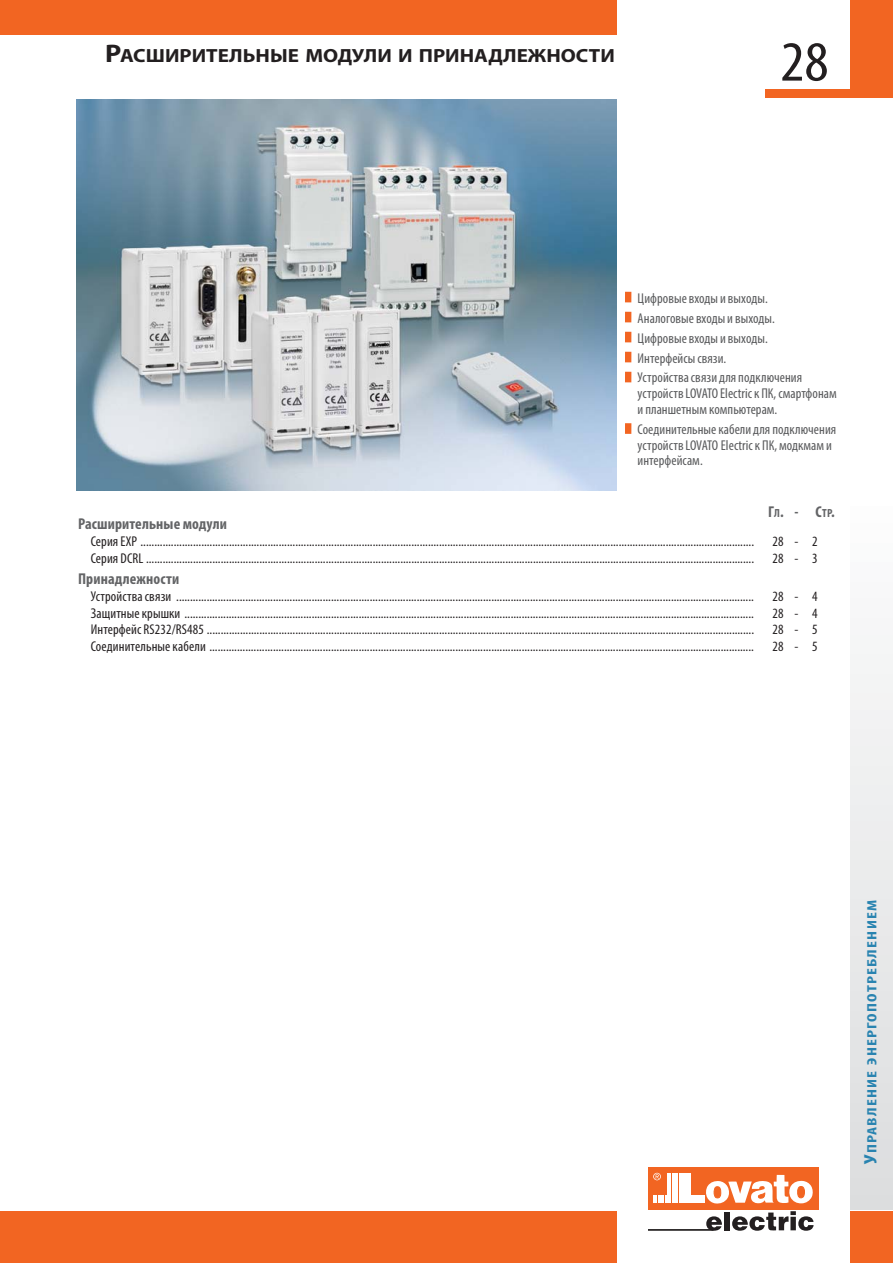
<style>
.page{position:relative;width:893px;height:1263px;background:#fff}
.page>*{position:absolute;margin:0;border:0;box-sizing:border-box;transform-origin:0 0}
.t1{font:condensed 57px "Myriad Pro";color:#231f20;scale:1.1 1}
.t2{font:700 19.05px "Myriad Pro";color:#231f20;scale:1.1 1}
.t3{font:700 condensed 15.75px "Myriad Pro";letter-spacing:.01em;color:#636466}
.t4{font:condensed 14.25px "Myriad Pro";letter-spacing:.01em;color:#231f20}
.t5{font:condensed 14.25px/20px "Myriad Pro";letter-spacing:.005em;color:#58595b}
.t6{font:700 condensed 13.5px "Myriad Pro";letter-spacing:.065em;color:#2883b0;scale:1.3 1}
.s1{font-size:25.5px}
.s2{font-size:11.85px}
.s3{font-size:18px}
</style>
<div class="page">
<div style="left:850px;top:502px;width:43px;height:707px;background:linear-gradient(to bottom,#fcfcfd,#dcddde)"></div>
<div style="left:625px;top:292px;width:6px;height:10px;background:#f26522"></div>
<div style="left:625px;top:312px;width:6px;height:10px;background:#f26522"></div>
<div style="left:625px;top:332px;width:6px;height:10px;background:#f26522"></div>
<div style="left:625px;top:352px;width:6px;height:10px;background:#f26522"></div>
<div style="left:625px;top:372px;width:6px;height:10px;background:#f26522"></div>
<div style="left:625px;top:423px;width:6px;height:11px;background:#f26522"></div>
<div style="left:0;top:0;width:616px;height:34px;background:#f26522"></div>
<div style="left:0;top:1212px;width:616px;height:51px;background:#f26522"></div>
<div style="left:850px;top:0;width:43px;height:98px;background:#f26522"></div>
<div style="left:850px;top:1212px;width:43px;height:51px;background:#f26522"></div>
<img style="left:77px;top:99px;width:539px;height:391px">
<div style="left:765px;top:90px;width:96px;height:8px;background:#f26522"></div>
<div style="left:648px;top:1167px;width:170px;height:42px;background:#f26522"></div>
<svg style="left:653px;top:1195px;width:13px;height:8px"></svg>
<hr style="left:667px;top:1173px;width:1px;height:30px;background:#fff">
<hr style="left:670px;top:1173px;width:1px;height:30px;background:#fff">
<hr style="left:672px;top:1173px;width:1px;height:30px;background:#fff">
<hr style="left:674px;top:1173px;width:1px;height:30px;background:#fff">
<hr style="left:676px;top:1173px;width:2px;height:30px;background:#fff">
<div style="left:679px;top:1173px;width:12px;height:30px;background:#fff"></div>
<div style="left:679px;top:1195px;width:25px;height:8px;background:#fff"></div>
<svg style="left:653px;top:1173px;width:8px;height:7px"></svg>
<svg style="left:706px;top:1175px;width:107px;height:29px"></svg>
<svg style="left:706px;top:1216px;width:16px;height:15px"></svg>
<div style="left:724px;top:1212px;width:6px;height:18px;background:#231f20"></div>
<svg style="left:732px;top:1211px;width:81px;height:20px"></svg>
<hr style="left:648px;top:1229px;width:65px;height:2px;background:#231f20">
<h2 class="t2" style="left:105px;top:44px;width:465px"><span class="s1">Р</span>АСШИРИТЕЛЬНЫЕ МОДУЛИ И ПРИНАДЛЕЖНОСТИ</h2>
<h1 class="t1" style="left:780px;top:39px;width:45px">28</h1>
<p class="t5" style="left:638px;top:289px;width:166px">Цифровые входы и выходы.<br>Аналоговые входы и выходы.<br>Цифровые входы и выходы.<br>Интерфейсы связи.<br>Устройства связи для подключения</p>
<p class="t5" style="left:638px;top:386px;width:201px;line-height:15.8px">устройств LOVATO Electric к ПК, смартфонам и планшетным компьютерам.</p>
<p class="t5" style="left:638px;top:422px;width:200px;line-height:15.8px">Соединительные кабели для подключения устройств LOVATO Electric к ПК, модкмам и интерфейсам.</p>
<p class="t3" style="left:768px;top:502px;width:68px">Г<span class="s2">Л</span>. - С<span class="s2">ТР</span>.</p>
<p class="t3" style="left:78px;top:514px;width:150px">Расширительные модули</p>
<p class="t4" style="left:91px;top:536px;width:665px">Серия EXP ..............................................................................................................................................................................................................................</p>
<p class="t4" style="left:772px;top:536px;width:47px">28- 2</p>
<p class="t4" style="left:91px;top:553px;width:665px">Серия DCRL ............................................................................................................................................................................................................................</p>
<p class="t4" style="left:772px;top:553px;width:47px">28- 3</p>
<p class="t3" style="left:78px;top:569px;width:103px">Принадлежности</p>
<p class="t4" style="left:91px;top:591px;width:665px">Устройства связи .................................................................................................................................................................................................................</p>
<p class="t4" style="left:772px;top:591px;width:47px">28- 4</p>
<p class="t4" style="left:91px;top:608px;width:665px">Защитные крышки ..............................................................................................................................................................................................................</p>
<p class="t4" style="left:772px;top:608px;width:47px">28- 4</p>
<p class="t4" style="left:91px;top:624px;width:665px">Интерфейс RS232/RS485 ......................................................................................................................................................................................................</p>
<p class="t4" style="left:772px;top:624px;width:47px">28- 5</p>
<p class="t4" style="left:91px;top:641px;width:665px">Соединительные кабели .....................................................................................................................................................................................................</p>
<p class="t4" style="left:772px;top:641px;width:47px">28- 5</p>
<p class="t6" style="left:864px;top:1164px;width:205px;rotate:-90deg"><span class="s3">У</span>ПРАВЛЕНИЕ ЭНЕРГОПОТРЕБЛЕНИЕМ</p>
</div>
